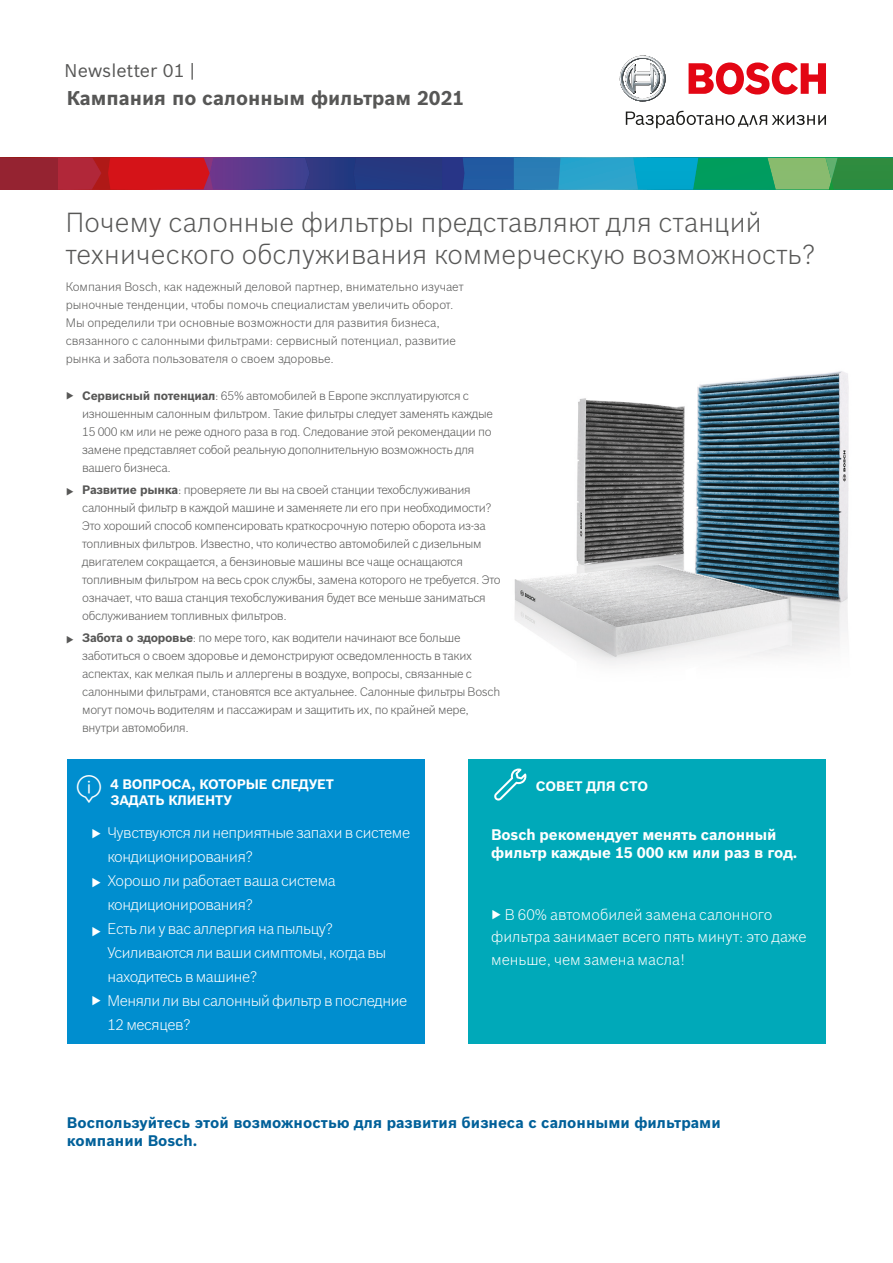
<style>
.page{position:relative;width:893px;height:1263px;background:#fff}
.page>*{position:absolute;margin:0;border:0;box-sizing:border-box;transform-origin:0 0}
.t1{font:300 27px/32.4px "Bosch Sans";letter-spacing:.005em;color:#575756}
.t2{font:700 19.5px "Bosch Sans";color:#575756}
.t3{font:18px "Bosch Sans";color:#575756}
.t4{font:300 15px "Bosch Sans";letter-spacing:-.025em;color:#fff}
.t5{font:300 15px/22.5px "Bosch Sans";color:#fff}
.t6{font:700 15px/18px "Bosch Sans";color:#006099}
.t7{font:700 15px/18px "Bosch Sans";letter-spacing:-.01em;color:#fff}
.t8{font:700 13.5px/16.2px "Bosch Sans";letter-spacing:-.01em;color:#fff}
.t9{font:300 12px/18px "Bosch Sans";letter-spacing:-.025em;color:#575756}
.t10{font:300 12px/18px "Bosch Sans";letter-spacing:-.005em;color:#575756}
.s1{font-weight:700}
</style>
<div class="page">
<img style="left:514px;top:371px;width:335px;height:294px">
<div style="left:67px;top:759px;width:357px;height:284px;background:#008ecf"></div>
<div style="left:469px;top:759px;width:357px;height:284px;background:#00a9b9"></div>
<svg style="left:494px;top:768px;width:33px;height:32px"></svg>
<div style="left:0;top:158px;width:58px;height:31px;background:#952331"></div>
<svg style="left:58px;top:158px;width:835px;height:31px;background:#4a6379"></svg>
<svg style="left:620px;top:56px;width:46px;height:45px"></svg>
<svg style="left:689px;top:62px;width:137px;height:33px"></svg>
<svg style="left:626px;top:111px;width:200px;height:17px"></svg>
<h3 class="t3" style="left:65px;top:57px;width:132px">Newsletter 01 |</h3>
<h2 class="t2" style="left:67px;top:83px;width:399px">Кампания по салонным фильтрам 2021</h2>
<h1 class="t1" style="left:66px;top:204px;width:751px">Почему салонные фильтры представляют для станций технического обслуживания коммерческую возможность?</h1>
<p class="t10" style="left:66px;top:277px;width:399px">Компания Bosch, как надежный деловой партнер, внимательно изучает рыночные тенденции, чтобы помочь специалистам увеличить оборот.<br>Мы определили три основные возможности для развития бизнеса, связанного с салонными фильтрами: сервисный потенциал, развитие рынка и забота пользователя о своем здоровье.</p>
<p class="t9" style="left:66px;top:386px;width:10px">▶</p>
<p class="t9" style="left:82px;top:386px;width:412px"><span class="s1">Сервисный потенциал</span>: 65% автомобилей в Европе эксплуатируются с изношенным салонным фильтром. Такие фильтры следует заменять каждые 15 000 км или не реже одного раза в год. Следование этой рекомендации по замене представляет собой реальную дополнительную возможность для вашего бизнеса.</p>
<p class="t9" style="left:82px;top:480px;width:420px"><span class="s1">Развитие рынка</span>: проверяете ли вы на своей станции техобслуживания салонный фильтр в каждой машине и заменяете ли его при необходимости?<br>Это хороший способ компенсировать краткосрочную потерю оборота из-за топливных фильтров. Известно, что количество автомобилей с дизельным двигателем сокращается, а бензиновые машины все чаще оснащаются топливным фильтром на весь срок службы, замена которого не требуется. Это означает, что ваша станция техобслуживания будет все меньше заниматься обслуживанием топливных фильтров.</p>
<p class="t9" style="left:82px;top:628px;width:419px"><span class="s1">Забота о здоровье</span>: по мере того, как водители начинают все больше заботиться о своем здоровье и демонстрируют осведомленность в таких аспектах, как мелкая пыль и аллергены в воздухе, вопросы, связанные с салонными фильтрами, становятся все актуальнее. Салонные фильтры Bosch могут помочь водителям и пассажирам и защитить их, по крайней мере, внутри автомобиля.</p>
<p class="t9" style="left:66px;top:482px;width:10px">▶</p>
<p class="t9" style="left:66px;top:630px;width:10px">▶</p>
<p class="t8" style="left:111px;top:775px;width:225px">4 ВОПРОСА, КОТОРЫЕ СЛЕДУЕТ<br>ЗАДАТЬ КЛИЕНТУ</p>
<p class="t8" style="left:536px;top:777px;width:114px">СОВЕТ ДЛЯ СТО</p>
<p class="t4" style="left:91px;top:822px;width:321px">▶ Чувствуются ли неприятные запахи в системе</p>
<p class="t4" style="left:107px;top:846px;width:147px">кондиционирования?</p>
<p class="t4" style="left:107px;top:870px;width:230px">Хорошо ли работает ваша система</p>
<p class="t4" style="left:107px;top:894px;width:147px">кондиционирования?</p>
<p class="t4" style="left:107px;top:918px;width:227px">Есть ли у вас аллергия на пыльцу?</p>
<p class="t4" style="left:107px;top:942px;width:281px">Усиливаются ли ваши симптомы, когда вы</p>
<p class="t4" style="left:107px;top:966px;width:152px">находитесь в машине?</p>
<p class="t4" style="left:91px;top:990px;width:318px">▶ Меняли ли вы салонный фильтр в последние</p>
<p class="t4" style="left:107px;top:1014px;width:85px">12 месяцев?</p>
<p class="t4" style="left:91px;top:872px;width:12px">▶</p>
<p class="t4" style="left:91px;top:921px;width:12px">▶</p>
<p class="t7" style="left:491px;top:825px;width:308px">Bosch рекомендует менять салонный фильтр каждые 15 000 км или раз в год.</p>
<p class="t5" style="left:491px;top:902px;width:317px">▶ В 60% автомобилей замена салонного фильтра занимает всего пять минут: это даже меньше, чем замена масла!</p>
<p class="t6" style="left:67px;top:1112px;width:655px">Воспользуйтесь этой возможностью для развития бизнеса с салонными фильтрами компании Bosch.</p>
</div>
